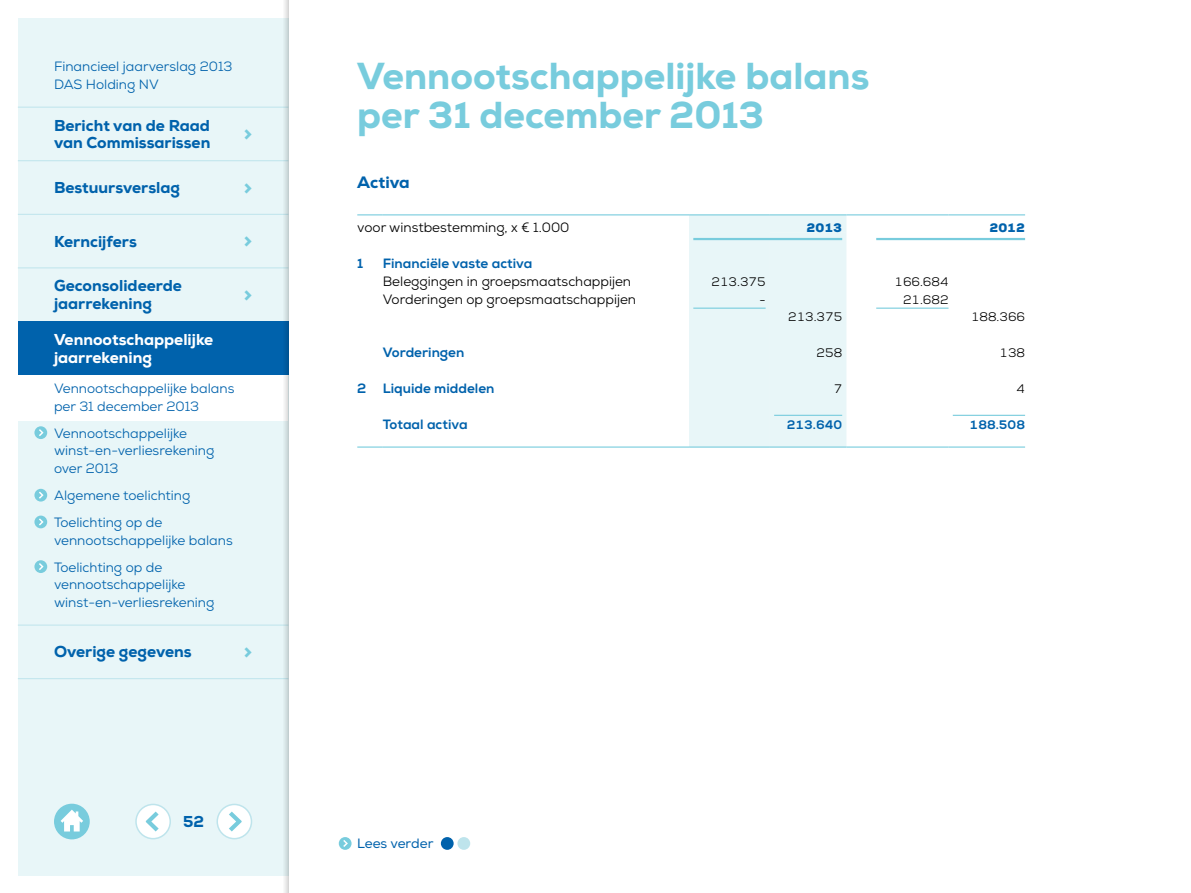
<style>
.page{position:relative;width:1191px;height:893px;background:#fff}
.page>*{position:absolute;margin:0;border:0;box-sizing:border-box;transform-origin:0 0}
.t1{font:800 37.5px/39px "Nexa";color:#78ccdd}
.t2{font:800 21px "Nexa";color:#78ccdd}
.t3{font:800 16.5px "Nexa";color:#0062ac}
.t4{font:800 15.75px/17.9px "Nexa";color:#0062ac}
.t5{font:800 15.75px/17.9px "Nexa";color:#fff}
.t6{font:13.5px/17.9px "Nexa";color:#0062ac}
.t7{font:13.5px "Nexa";color:#000}
.t8{font:800 13.5px "Nexa";color:#0062ac}
.t9{font:13.5px "Nexa";color:#0062ac}
.t10{font:12.3px "Nexa";color:#000}
.t11{font:800 12.3px "Nexa";color:#0062ac}
.t12{font:900 12.3px "Nexa";color:#0062ac}
</style>
<div class="page">
<div style="left:18px;top:18px;width:270px;height:857px;background:#e8f6f8"></div>
<div style="left:18px;top:321px;width:270px;height:54px;background:#0062ac"></div>
<hr style="left:18px;top:267px;width:270px;height:1px;background:#bee4ec">
<hr style="left:18px;top:214px;width:270px;height:1px;background:#bee4ec">
<hr style="left:18px;top:160px;width:270px;height:1px;background:#bee4ec">
<hr style="left:18px;top:625px;width:270px;height:1px;background:#bee4ec">
<hr style="left:18px;top:678px;width:270px;height:1px;background:#bee4ec">
<div style="left:10px;top:375px;width:278px;height:45px;background:#fff"></div>
<hr style="left:18px;top:107px;width:270px;height:1px;background:#bee4ec">
<div style="left:457px;top:837px;width:13px;height:13px;background:#bee4ec;border-radius:50%"></div>
<div style="left:339px;top:837px;width:12px;height:13px;background:#78ccdd;border-radius:50%"></div>
<svg style="left:343px;top:840px;width:5px;height:7px"></svg>
<div style="left:217px;top:804px;width:34px;height:35px;background:#fff;border-radius:50%"></div>
<div style="left:216px;top:804px;width:36px;height:35px;border:2px solid #bee4ec;border-radius:50%"></div>
<svg style="left:229px;top:811px;width:13px;height:20px"></svg>
<div style="left:136px;top:804px;width:34px;height:35px;background:#fff;border-radius:50%"></div>
<div style="left:135px;top:804px;width:36px;height:35px;border:2px solid #bee4ec;border-radius:50%"></div>
<svg style="left:146px;top:811px;width:13px;height:20px"></svg>
<div style="left:441px;top:837px;width:12px;height:13px;background:#0062ac;border-radius:50%"></div>
<div style="left:54px;top:804px;width:36px;height:35px;background:#78ccdd;border-radius:50%"></div>
<svg style="left:61px;top:810px;width:22px;height:21px"></svg>
<div style="left:34px;top:426px;width:13px;height:13px;background:#78ccdd;border-radius:50%"></div>
<svg style="left:39px;top:429px;width:4px;height:7px"></svg>
<div style="left:34px;top:489px;width:13px;height:13px;background:#78ccdd;border-radius:50%"></div>
<svg style="left:39px;top:492px;width:4px;height:7px"></svg>
<div style="left:34px;top:516px;width:13px;height:12px;background:#78ccdd;border-radius:50%"></div>
<svg style="left:39px;top:518px;width:4px;height:7px"></svg>
<div style="left:34px;top:560px;width:13px;height:13px;background:#78ccdd;border-radius:50%"></div>
<svg style="left:39px;top:563px;width:4px;height:7px"></svg>
<svg style="left:282px;top:0;width:6px;height:893px"></svg>
<svg style="left:357px;top:214px;width:26px;height:1px"></svg>
<hr style="left:383px;top:214px;width:306px;height:1px;background:#78ccdd">
<svg style="left:689px;top:214px;width:183px;height:232px;background:#eaf6f8"></svg>
<hr style="left:872px;top:214px;width:76px;height:1px;background:#78ccdd">
<hr style="left:948px;top:214px;width:77px;height:1px;background:#78ccdd">
<hr style="left:357px;top:446px;width:26px;height:2px;background:#78ccdd">
<hr style="left:383px;top:446px;width:306px;height:2px;background:#78ccdd">
<hr style="left:689px;top:446px;width:81px;height:2px;background:#78ccdd">
<hr style="left:770px;top:446px;width:76px;height:2px;background:#78ccdd">
<hr style="left:846px;top:446px;width:26px;height:2px;background:#78ccdd">
<hr style="left:872px;top:446px;width:76px;height:2px;background:#78ccdd">
<hr style="left:948px;top:446px;width:77px;height:2px;background:#78ccdd">
<hr style="left:693px;top:238px;width:149px;height:2px;background:#78ccdd">
<hr style="left:876px;top:238px;width:149px;height:2px;background:#78ccdd">
<hr style="left:693px;top:308px;width:72px;height:1px;background:#78ccdd">
<hr style="left:876px;top:308px;width:72px;height:1px;background:#78ccdd">
<hr style="left:774px;top:415px;width:68px;height:1px;background:#78ccdd">
<hr style="left:952px;top:415px;width:73px;height:1px;background:#78ccdd">
<p class="t6" style="left:54px;top:58px;width:180px">Financieel jaarverslag 2013<br>DAS Holding NV</p>
<p class="t4" style="left:54px;top:116px;width:158px">Bericht van de Raad van Commissarissen</p>
<h2 class="t2" style="left:243px;top:121px;width:10px">&gt;</h2>
<p class="t4" style="left:54px;top:179px;width:128px">Bestuursverslag</p>
<h2 class="t2" style="left:243px;top:174px;width:10px">&gt;</h2>
<p class="t4" style="left:54px;top:232px;width:84px">Kerncijfers</p>
<h2 class="t2" style="left:243px;top:228px;width:10px">&gt;</h2>
<p class="t4" style="left:54px;top:277px;width:129px">Geconsolideerde jaarrekening</p>
<p class="t5" style="left:54px;top:330px;width:161px">Vennootschappelijke jaarrekening</p>
<p class="t6" style="left:54px;top:379px;width:182px">Vennootschappelijke balans per 31 december 2013</p>
<p class="t6" style="left:54px;top:424px;width:162px">Vennootschappelijke winst-en-verliesrekening over 2013</p>
<p class="t6" style="left:54px;top:482px;width:138px;line-height:26.8px">Algemene toelichting<br>Toelichting op de</p>
<p class="t6" style="left:54px;top:527px;width:180px;line-height:26.8px">vennootschappelijke balans<br>Toelichting op de</p>
<p class="t6" style="left:54px;top:576px;width:162px">vennootschappelijke winst-en-verliesrekening</p>
<h2 class="t2" style="left:243px;top:281px;width:10px">&gt;</h2>
<p class="t4" style="left:54px;top:643px;width:139px">Overige gegevens</p>
<h2 class="t2" style="left:243px;top:639px;width:10px">&gt;</h2>
<p class="t4" style="left:183px;top:813px;width:22px">52</p>
<h1 class="t1" style="left:357px;top:57px;width:513px">Vennootschappelijke balans per 31 december 2013</h1>
<p class="t3" style="left:357px;top:171px;width:54px">Activa</p>
<p class="t7" style="left:357px;top:219px;width:214px">voor winstbestemming, x € 1.000</p>
<p class="t12" style="left:806px;top:220px;width:37px">2013</p>
<p class="t12" style="left:989px;top:220px;width:37px">2012</p>
<p class="t8" style="left:357px;top:255px;width:8px">1</p>
<p class="t8" style="left:383px;top:255px;width:151px">Financiële vaste activa</p>
<p class="t7" style="left:383px;top:273px;width:250px">Beleggingen in groepsmaatschappijen</p>
<p class="t10" style="left:711px;top:274px;width:56px">213.375</p>
<p class="t10" style="left:894px;top:274px;width:56px">166.684</p>
<p class="t7" style="left:383px;top:290px;width:255px">Vorderingen op groepsmaatschappijen</p>
<p class="t10" style="left:759px;top:292px;width:8px">-</p>
<p class="t10" style="left:903px;top:292px;width:47px">21.682</p>
<p class="t10" style="left:788px;top:309px;width:56px">213.375</p>
<p class="t10" style="left:971px;top:309px;width:56px">188.366</p>
<p class="t8" style="left:383px;top:344px;width:83px">Vorderingen</p>
<p class="t10" style="left:816px;top:345px;width:27px">258</p>
<p class="t10" style="left:999px;top:345px;width:27px">138</p>
<p class="t8" style="left:357px;top:380px;width:139px">2 Liquide middelen</p>
<p class="t10" style="left:833px;top:381px;width:10px">7</p>
<p class="t10" style="left:1016px;top:381px;width:10px">4</p>
<p class="t8" style="left:383px;top:416px;width:86px">Totaal activa</p>
<p class="t11" style="left:786px;top:417px;width:57px">213.640</p>
<p class="t11" style="left:969px;top:417px;width:57px">188.508</p>
<p class="t9" style="left:357px;top:836px;width:78px">Lees verder</p>
</div>
